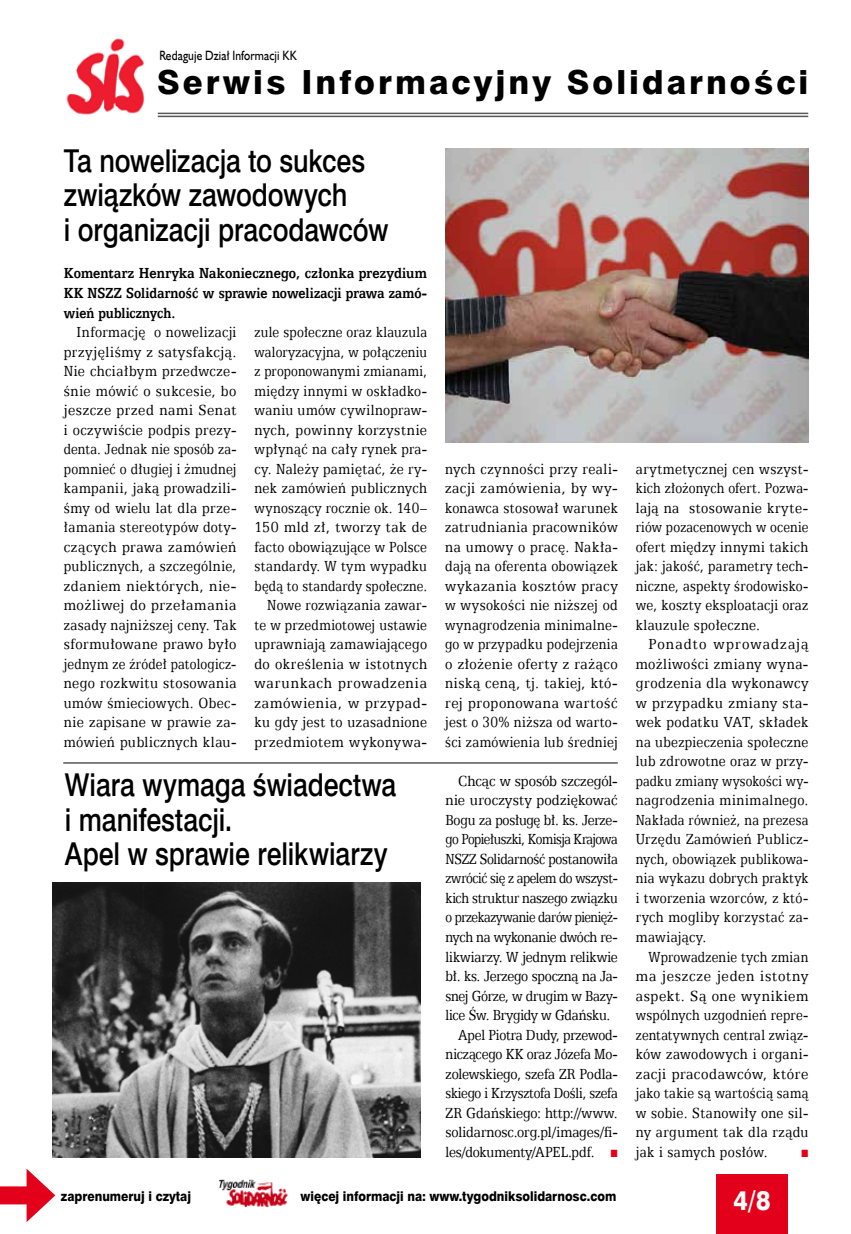
<style>
.page{position:relative;width:851px;height:1234px;background:#fff}
.page>*{position:absolute;margin:0;border:0;box-sizing:border-box;transform-origin:0 0}
.t1{font:33.3px "Swis 721 Hv EU";letter-spacing:.09em;color:#000}
.t2{font:31.5px/34.5px "Swis 721 Md EU";letter-spacing:-.005em;color:#000;scale:.85 1}
.t3{font:27px "Swis 721 Hv EU";color:#fff;scale:.9 1}
.t4{font:16.5px/19.5px "Egyptian 505 EU";letter-spacing:.015em;color:#000;text-align:right;scale:.82 1}
.t5{font:16.5px/19.5px "Egyptian 505 EU";letter-spacing:.015em;color:#000;text-align:justify;scale:.85 1}
.t6{font:16.5px/19.5px "Egyptian 505 EU";letter-spacing:.015em;color:#000;text-align:justify;scale:.86 1}
.t7{font:16.5px/19.5px "Egyptian 505 EU";letter-spacing:.015em;color:#000;text-align:justify;scale:.89 1}
.t8{font:700 16.5px/19.5px "Egyptian 505 EU";letter-spacing:-.005em;color:#000;text-align:justify;scale:.87 1}
.t9{font:16.5px "Egyptian 505 EU";letter-spacing:-.015em;color:#000;scale:.84 1}
.t10{font:16.5px "Egyptian 505 EU";letter-spacing:-.005em;color:#000;scale:.85 1}
.t11{font:16.5px "Egyptian 505 EU";letter-spacing:-.02em;color:#000;scale:.84 1}
.t12{font:16.5px "Egyptian 505 EU";letter-spacing:-.01em;color:#000;scale:.86 1}
.t13{font:16.5px "Egyptian 505 EU";letter-spacing:-.035em;color:#000;scale:.8 1}
.t14{font:16.5px "Egyptian 505 EU";letter-spacing:-.02em;color:#000;scale:.82 1}
.t15{font:16.5px "Egyptian 505 EU";letter-spacing:-.03em;color:#000;scale:.8 1}
.t16{font:16.5px "Egyptian 505 EU";letter-spacing:-.02em;color:#000;scale:.83 1}
.t17{font:16.5px "Egyptian 505 EU";letter-spacing:-.03em;color:#000;scale:.81 1}
.t18{font:16.5px "Egyptian 505 EU";letter-spacing:-.015em;color:#000;scale:.83 1}
.t19{font:16.5px "Egyptian 505 EU";letter-spacing:-.01em;color:#000;scale:.85 1}
.t20{font:16.5px "Egyptian 505 EU";letter-spacing:.015em;color:#000;scale:.88 1}
.t21{font:16.5px "Egyptian 505 EU";letter-spacing:-.01em;color:#000;scale:.84 1}
.t22{font:16.5px "Egyptian 505 EU";letter-spacing:-.005em;color:#000;scale:.88 1}
.t23{font:13.5px "Swis 721 Hv EU";color:#000;scale:.9 1}
.t24{font:13.5px "Humanst 521 EU";letter-spacing:.015em;color:#000;scale:.85 1}
.t25{font:10.5px "Zapf Dingbats ITC";color:#e2001a;scale:.85 1}
.s1{color:#e2001a}
</style>
<div class="page">
<div style="left:716px;top:1174px;width:72px;height:59px;background:#e2001a"></div>
<img style="left:219px;top:1179px;width:69px;height:27px">
<div style="left:0;top:1186px;width:38px;height:18px;background:#e2001a"></div>
<svg style="left:27px;top:1169px;width:28px;height:52px"></svg>
<img style="left:66px;top:38px;width:78px;height:77px">
<hr style="left:158px;top:113px;width:650px;height:1px;background:#58585a">
<hr style="left:158px;top:116px;width:650px;height:1px;background:#58585a">
<hr style="left:63px;top:762px;width:554px;height:1px;background:#000">
<img style="left:52px;top:882px;width:368px;height:275px">
<img style="left:445px;top:149px;width:363px;height:293px">
<p class="t24" style="left:159px;top:47px;width:163px">Redaguje Dział Informacji KK</p>
<h1 class="t1" style="left:157px;top:62px;width:652px">Serwis Informacyjny Solidarności</h1>
<h2 class="t2" style="left:64px;top:145px;width:383px">Ta nowelizacja to sukces związków zawodowych<br>i organizacji pracodawców</h2>
<p class="t8" style="left:64px;top:263px;width:419px">Komentarz Henryka Nakoniecznego, członka prezydium KK NSZZ Solidarność w sprawie nowelizacji prawa zamó&shy;wień publicznych.</p>
<p class="t5" style="left:64px;top:322px;width:204px;text-indent:13px">Informację o nowelizacji przyjęliśmy z satysfakcją.<br>Nie chciałbym przedwcze&shy;śnie mówić o sukcesie, bo jeszcze przed nami Senat i oczywiście podpis prezy&shy;denta. Jednak nie sposób za&shy;pomnieć o długiej i żmudnej kampanii, jaką prowadzili&shy;śmy od wielu lat dla prze&shy;łamania stereotypów doty&shy;czących prawa zamówień publicznych, a szczególnie, zdaniem niektórych, nie&shy;możliwej do przełamania zasady najniższej ceny. Tak sformułowane prawo było jednym ze źródeł patologicz&shy;nego rozkwitu stosowania umów śmieciowych. Obec&shy;nie zapisane w prawie za&shy;mówień publicznych klau-</p>
<p class="t4" style="left:254px;top:322px;width:212px">zule społeczne oraz klauzula waloryzacyjna, w połączeniu z proponowanymi zmianami, między innymi w oskładko&shy;waniu umów cywilnopraw&shy;nych, powinny korzystnie wpłynąć na cały rynek pra&shy;cy. Należy pamiętać, że ry&shy;nek zamówień publicznych wynoszący rocznie ok. 140–<br>150 mld zł, tworzy tak de facto obowiązujące w Polsce standardy. W tym wypadku będą to standardy społeczne.<br>Nowe rozwiązania zawar&shy;te w przedmiotowej ustawie uprawniają zamawiającego do określenia w istotnych warunkach prowadzenia zamówienia, w przypad&shy;ku gdy jest to uzasadnione przedmiotem wykonywa-</p>
<p class="t6" style="left:445px;top:458px;width:202px">nych czynności przy reali&shy;zacji zamówienia, by wy&shy;konawca stosował warunek zatrudniania pracowników na umowy o pracę. Nakła&shy;dają na oferenta obowiązek wykazania kosztów pracy w wysokości nie niższej od wynagrodzenia minimalne&shy;go w przypadku podejrzenia o złożenie oferty z rażąco niską ceną, tj. takiej, któ&shy;rej proponowana wartość jest o 30% niższa od warto&shy;ści zamówienia lub średniej</p>
<p class="t5" style="left:635px;top:458px;width:204px">arytmetycznej cen wszyst&shy;kich złożonych ofert. Pozwa&shy;lają na stosowanie kryte&shy;riów pozacenowych w ocenie ofert między innymi takich jak: jakość, parametry tech&shy;niczne, aspekty środowisko&shy;we, koszty eksploatacji oraz klauzule społeczne.</p>
<p class="t7" style="left:635px;top:634px;width:195px;text-indent:13px">Ponadto wprowadzają możliwości zmiany wyna&shy;grodzenia dla wykonawcy w przypadku zmiany sta&shy;wek podatku VAT, składek na ubezpieczenia społeczne lub zdrowotne oraz w przy&shy;padku zmiany wysokości wy&shy;nagrodzenia minimalnego.<br>Nakłada również, na prezesa Urzędu Zamówień Publicz&shy;nych, obowiązek publikowa&shy;nia wykazu dobrych praktyk i tworzenia wzorców, z któ&shy;rych mogliby korzystać za&shy;mawiający.</p>
<p class="t4" style="left:635px;top:946px;width:212px;text-align:justify;text-indent:13px">Wprowadzenie tych zmian ma jeszcze jeden istotny aspekt. Są one wynikiem wspólnych uzgodnień repre&shy;zentatywnych central związ&shy;ków zawodowych i organi&shy;zacji pracodawców, które jako takie są wartością samą w sobie. Stanowiły one sil&shy;ny argument tak dla rządu jak i samych posłów.</p>
<h2 class="t2" style="left:65px;top:769px;width:391px">Wiara wymaga świadectwa i manifestacji.<br>Apel w sprawie relikwiarzy</h2>
<p class="t22" style="left:458px;top:771px;width:183px">Chcąc w sposób szczegól-</p>
<p class="t20" style="left:445px;top:790px;width:197px">nie uroczysty podziękować</p>
<p class="t11" style="left:445px;top:810px;width:206px">Bogu za posługę bł. ks. Jerze-</p>
<p class="t13" style="left:445px;top:829px;width:217px">go Popiełuszki, Komisja Krajowa</p>
<p class="t16" style="left:445px;top:849px;width:209px">NSZZ Solidarność postanowiła</p>
<p class="t17" style="left:445px;top:868px;width:214px">zwrócić się z apelem do wszyst-</p>
<p class="t18" style="left:445px;top:888px;width:209px">kich struktur naszego związku</p>
<p class="t15" style="left:445px;top:907px;width:217px">o przekazywanie darów pienięż-</p>
<p class="t11" style="left:445px;top:927px;width:206px">nych na wykonanie dwóch re-</p>
<p class="t10" style="left:445px;top:946px;width:204px">likwiarzy. W jednym relikwie</p>
<p class="t9" style="left:445px;top:966px;width:206px">bł. ks. Jerzego spoczną na Ja-</p>
<p class="t21" style="left:445px;top:985px;width:206px">snej Górze, w drugim w Bazy-</p>
<p class="t9" style="left:445px;top:1005px;width:198px">lice Św. Brygidy w Gdańsku.</p>
<p class="t9" style="left:458px;top:1024px;width:191px">Apel Piotra Dudy, przewod-</p>
<p class="t9" style="left:445px;top:1044px;width:206px">niczącego KK oraz Józefa Mo-</p>
<p class="t19" style="left:445px;top:1063px;width:204px">zolewskiego, szefa ZR Podla-</p>
<p class="t14" style="left:445px;top:1083px;width:211px">skiego i Krzysztofa Dośli, szefa</p>
<p class="t6" style="left:445px;top:1102px;width:202px">ZR Gdańskiego: http://www.</p>
<p class="t12" style="left:445px;top:1122px;width:202px">solidarnosc.org.pl/images/fi-</p>
<p class="t10" style="left:445px;top:1141px;width:204px">les/dokumenty/APEL.pdf. <span class="s1">■</span></p>
<p class="t25" style="left:801px;top:1147px;width:9px">■</p>
<p class="t23" style="left:61px;top:1187px;width:146px">zaprenumeruj i czytaj</p>
<p class="t23" style="left:300px;top:1187px;width:352px">więcej informacji na: www.tygodniksolidarnosc.com</p>
<h3 class="t3" style="left:733px;top:1183px;width:42px">4/8</h3>
</div>
